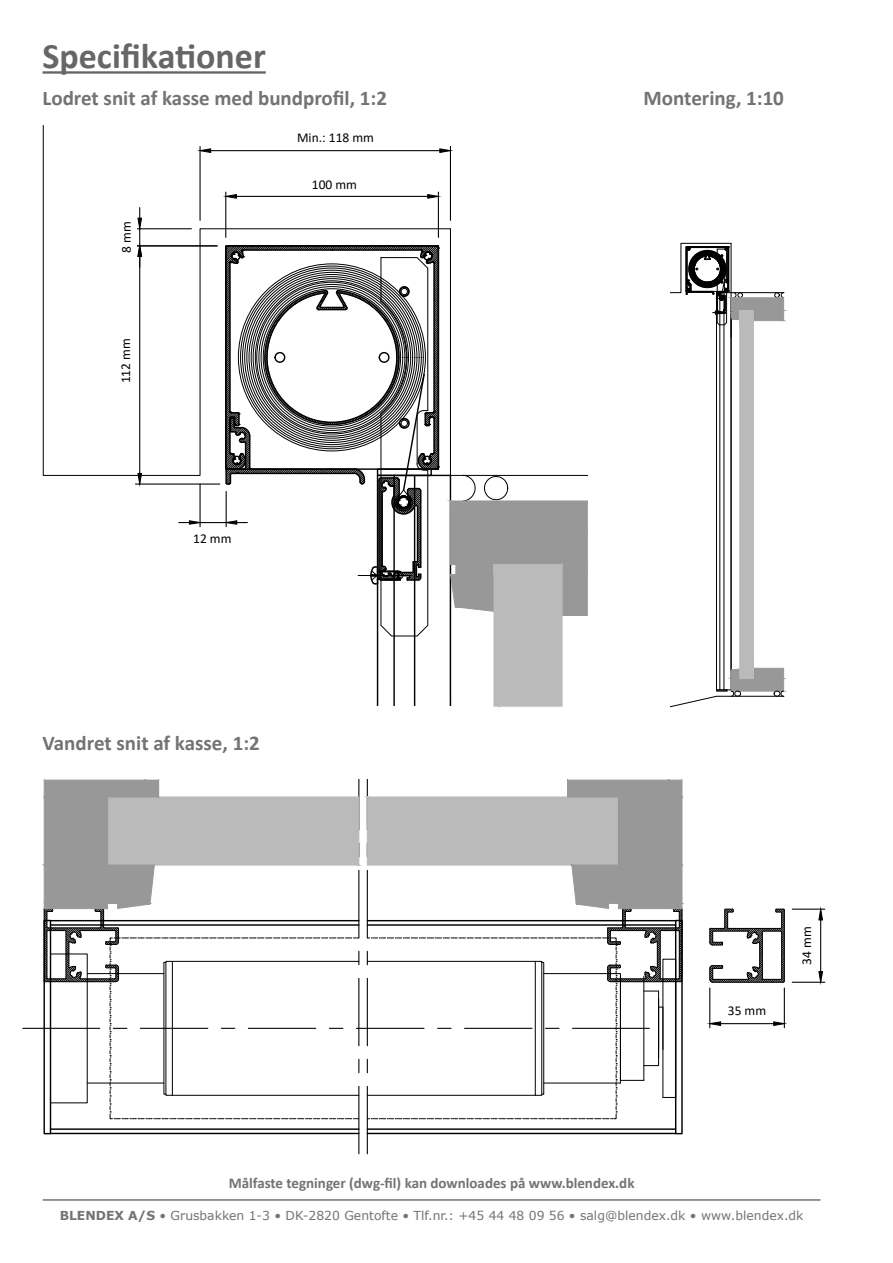
<style>
.page{position:relative;width:893px;height:1263px;background:#fff}
.page>*{position:absolute;margin:0;border:0;box-sizing:border-box;transform-origin:0 0}
.t1{font:700 36px "Calibri";color:#666}
.t2{font:700 21px "Calibri";color:#747373}
.t3{font:700 15px "Calibri";color:#747373}
.t4{font:13.5px "Calibri";color:#000}
.t5{font:12.3px "Verdana";color:#747373}
.s1{font-weight:700}
</style>
<div class="page">
<svg style="left:43px;top:125px;width:408px;height:351px"></svg>
<hr style="left:199px;top:147px;width:2px;height:73px;background:#000">
<hr style="left:450px;top:147px;width:1px;height:73px;background:#000">
<hr style="left:211px;top:150px;width:229px;height:1px;background:#000">
<svg style="left:199px;top:148px;width:12px;height:5px"></svg>
<svg style="left:439px;top:148px;width:11px;height:5px"></svg>
<svg style="left:301px;top:130px;width:48px;height:2px"></svg>
<hr style="left:225px;top:192px;width:1px;height:45px;background:#000">
<hr style="left:438px;top:192px;width:1px;height:45px;background:#000">
<hr style="left:236px;top:196px;width:192px;height:1px;background:#000">
<svg style="left:225px;top:194px;width:12px;height:5px"></svg>
<svg style="left:427px;top:194px;width:12px;height:5px"></svg>
<svg style="left:321px;top:177px;width:20px;height:2px"></svg>
<hr style="left:135px;top:483px;width:85px;height:2px;background:#000">
<hr style="left:139px;top:256px;width:1px;height:217px;background:#000">
<svg style="left:137px;top:473px;width:5px;height:12px"></svg>
<hr style="left:135px;top:245px;width:82px;height:1px;background:#000">
<hr style="left:135px;top:228px;width:56px;height:1px;background:#000">
<svg style="left:123px;top:208px;width:19px;height:59px"></svg>
<svg style="left:179px;top:228px;width:409px;height:479px"></svg>
<hr style="left:367px;top:1133px;width:309px;height:1px;background:#000">
<hr style="left:50px;top:1133px;width:309px;height:1px;background:#000">
<hr style="left:367px;top:1128px;width:309px;height:2px;background:#000">
<hr style="left:50px;top:1128px;width:309px;height:2px;background:#000">
<div style="left:43px;top:920px;width:8px;height:214px;border:1px solid #000"></div>
<div style="left:675px;top:920px;width:8px;height:214px;border:1px solid #000"></div>
<hr style="left:356px;top:1028px;width:68px;height:1px;background:#000">
<hr style="left:23px;top:1028px;width:77px;height:1px;background:#000">
<hr style="left:367px;top:1086px;width:1px;height:68px;background:#000">
<hr style="left:358px;top:1086px;width:1px;height:68px;background:#000">
<svg style="left:43px;top:780px;width:317px;height:339px"></svg>
<svg style="left:367px;top:780px;width:316px;height:339px"></svg>
<hr style="left:43px;top:71px;width:223px;height:3px;background:#666">
<hr style="left:43px;top:1199px;width:777px;height:2px;background:#747373">
<div style="left:283px;top:132px;width:105px;height:16px;background:#fff"></div>
<div style="left:282px;top:179px;width:105px;height:16px;background:#fff"></div>
<div style="left:160px;top:533px;width:105px;height:16px;background:#fff"></div>
<div style="left:121px;top:213px;width:15px;height:48px;background:#fff"></div>
<div style="left:120px;top:329px;width:16px;height:63px;background:#fff"></div>
<svg style="left:709px;top:908px;width:76px;height:75px"></svg>
<hr style="left:709px;top:988px;width:1px;height:40px;background:#000">
<hr style="left:784px;top:988px;width:1px;height:40px;background:#000">
<hr style="left:721px;top:1023px;width:53px;height:1px;background:#000">
<svg style="left:709px;top:1021px;width:12px;height:5px"></svg>
<svg style="left:773px;top:1021px;width:12px;height:5px"></svg>
<hr style="left:792px;top:982px;width:33px;height:1px;background:#000">
<hr style="left:792px;top:909px;width:33px;height:1px;background:#000">
<hr style="left:820px;top:920px;width:1px;height:52px;background:#000">
<svg style="left:818px;top:971px;width:5px;height:12px"></svg>
<svg style="left:818px;top:908px;width:5px;height:13px"></svg>
<svg style="left:671px;top:242px;width:113px;height:465px"></svg>
<div style="left:204px;top:500px;width:17px;height:19px;background:#fff"></div>
<h1 class="t1" style="left:43px;top:31px;width:225px">Specifikationer</h1>
<h2 class="t2" style="left:43px;top:84px;width:346px">Lodret snit af kasse med bundprofil, 1:2</h2>
<p class="t4" style="left:117px;top:253px;width:33px;rotate:-90deg">8 mm</p>
<p class="t4" style="left:116px;top:383px;width:47px;rotate:-90deg">112 mm</p>
<p class="t4" style="left:193px;top:529px;width:40px">12 mm</p>
<p class="t4" style="left:297px;top:129px;width:78px">Min.: 118 mm</p>
<p class="t4" style="left:312px;top:175px;width:47px">100 mm</p>
<h2 class="t2" style="left:644px;top:83px;width:142px">Montering, 1:10</h2>
<h2 class="t2" style="left:43px;top:728px;width:219px">Vandret snit af kasse, 1:2</h2>
<p class="t3" style="left:229px;top:1172px;width:407px">Målfaste tegninger (dwg-fil) kan downloades på www.blendex.dk</p>
<p class="t4" style="left:728px;top:1001px;width:40px">35 mm</p>
<p class="t4" style="left:797px;top:965px;width:40px;rotate:-90deg">34 mm</p>
<p class="t5" style="left:60px;top:1207px;width:745px"><span class="s1">BLENDEX A/S</span> • Grusbakken 1-3 • DK-2820 Gentofte • Tlf.nr.: +45 44 48 09 56 • salg@blendex.dk • www.blendex.dk</p>
</div>
